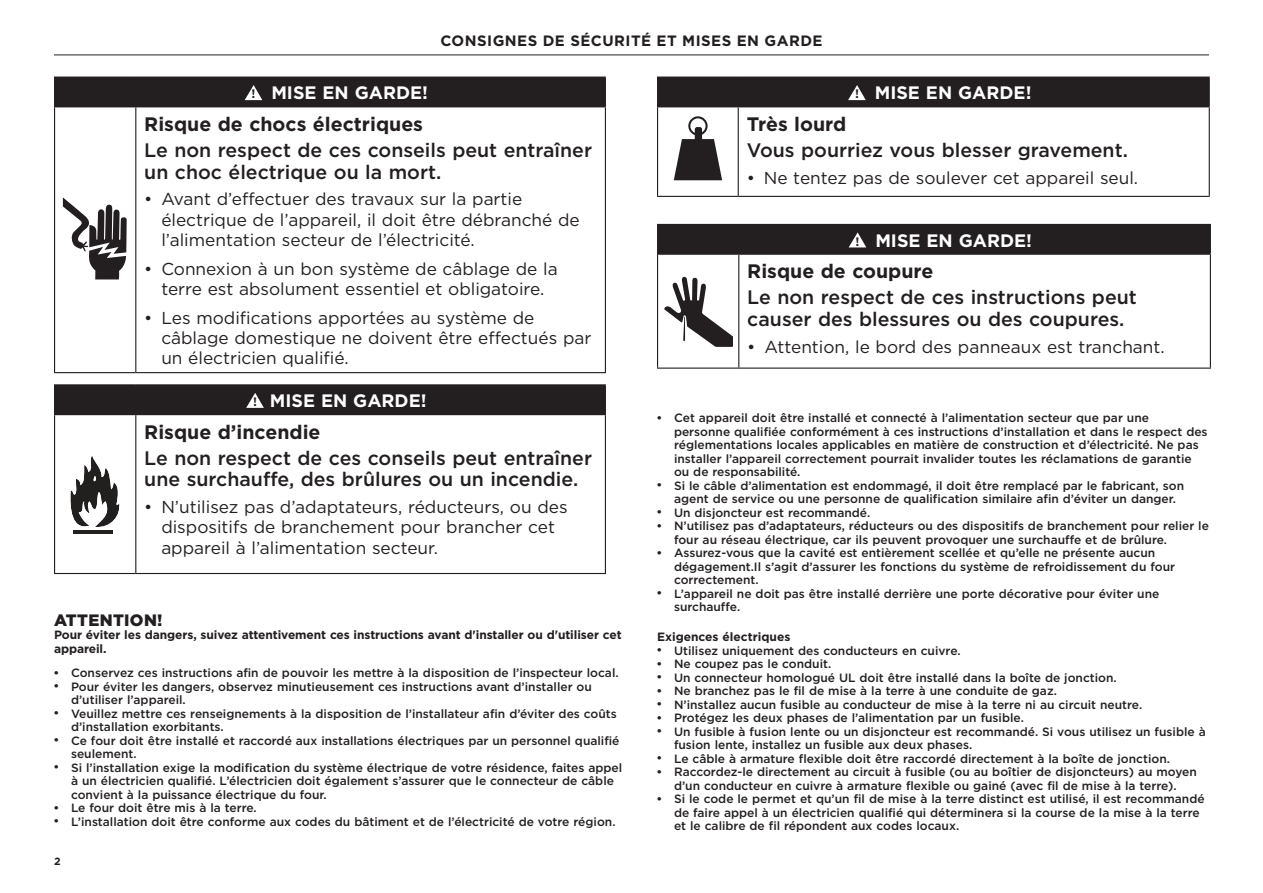
<style>
.page{position:relative;width:1263px;height:893px;background:#fff}
.page>*{position:absolute;margin:0;border:0;box-sizing:border-box;transform-origin:0 0}
.t1{font:500 19.5px/21.8px "Gotham";color:#231f20}
.t2{font:700 19.5px "Gotham";color:#231f20}
.t3{font:700 18px "Gotham";color:#fff}
.t4{font:17.25px/20.2px "Gotham";color:#231f20}
.t5{font:900 16.5px "Gotham";letter-spacing:.02em;color:#231f20}
.t6{font:700 15px "Gotham";letter-spacing:.03em;color:#231f20}
.t7{font:500 12px/13.5px "Gotham";color:#231f20}
.t8{font:700 12px/13.5px "Gotham";letter-spacing:-.01em;color:#231f20}
.t9{font:700 10.5px "Gotham";color:#231f20}
.s1{font-size:12.3px;color:#231f20}
</style>
<div class="page">
<hr style="left:54px;top:55px;width:1155px;height:1px;background:#231f20">
<div style="left:55px;top:77px;width:550px;height:30px;background:#231f20"></div>
<hr style="left:54px;top:77px;width:82px;height:1px;background:#231f20">
<svg style="left:54px;top:78px;width:1px;height:28px"></svg>
<hr style="left:136px;top:77px;width:470px;height:1px;background:#231f20">
<svg style="left:605px;top:78px;width:1px;height:28px"></svg>
<hr style="left:54px;top:106px;width:82px;height:1px;background:#231f20">
<hr style="left:54px;top:107px;width:1px;height:265px;background:#231f20">
<hr style="left:136px;top:106px;width:470px;height:1px;background:#231f20">
<hr style="left:135px;top:107px;width:1px;height:265px;background:#231f20">
<hr style="left:605px;top:107px;width:1px;height:265px;background:#231f20">
<hr style="left:54px;top:372px;width:82px;height:1px;background:#231f20">
<hr style="left:136px;top:372px;width:470px;height:1px;background:#231f20">
<svg style="left:245px;top:85px;width:17px;height:15px"></svg>
<svg style="left:63px;top:197px;width:64px;height:82px"></svg>
<div style="left:55px;top:385px;width:550px;height:30px;background:#231f20"></div>
<hr style="left:54px;top:384px;width:82px;height:1px;background:#231f20">
<svg style="left:54px;top:385px;width:1px;height:29px"></svg>
<hr style="left:136px;top:384px;width:470px;height:1px;background:#231f20">
<svg style="left:605px;top:385px;width:1px;height:29px"></svg>
<hr style="left:54px;top:414px;width:82px;height:1px;background:#231f20">
<hr style="left:54px;top:415px;width:1px;height:158px;background:#231f20">
<hr style="left:136px;top:414px;width:470px;height:1px;background:#231f20">
<hr style="left:135px;top:415px;width:1px;height:158px;background:#231f20">
<hr style="left:605px;top:415px;width:1px;height:158px;background:#231f20">
<hr style="left:54px;top:573px;width:82px;height:1px;background:#231f20">
<hr style="left:136px;top:573px;width:470px;height:1px;background:#231f20">
<svg style="left:246px;top:393px;width:18px;height:15px"></svg>
<svg style="left:70px;top:456px;width:50px;height:78px"></svg>
<hr style="left:74px;top:530px;width:39px;height:3px;background:#221f1f">
<div style="left:657px;top:224px;width:553px;height:30px;background:#231f20"></div>
<hr style="left:739px;top:224px;width:472px;height:1px;background:#231f20">
<svg style="left:1210px;top:225px;width:1px;height:29px"></svg>
<hr style="left:657px;top:254px;width:82px;height:1px;background:#231f20">
<hr style="left:657px;top:255px;width:1px;height:113px;background:#231f20">
<hr style="left:739px;top:254px;width:472px;height:1px;background:#231f20">
<hr style="left:738px;top:255px;width:1px;height:113px;background:#231f20">
<hr style="left:1210px;top:255px;width:1px;height:113px;background:#231f20">
<hr style="left:657px;top:368px;width:82px;height:1px;background:#231f20">
<hr style="left:739px;top:368px;width:472px;height:1px;background:#231f20">
<svg style="left:849px;top:232px;width:17px;height:15px"></svg>
<svg style="left:664px;top:277px;width:68px;height:70px"></svg>
<div style="left:657px;top:77px;width:552px;height:30px;background:#231f20"></div>
<hr style="left:738px;top:77px;width:472px;height:1px;background:#231f20">
<svg style="left:1209px;top:78px;width:1px;height:28px"></svg>
<hr style="left:657px;top:107px;width:1px;height:89px;background:#231f20">
<hr style="left:738px;top:106px;width:472px;height:1px;background:#231f20">
<hr style="left:738px;top:107px;width:1px;height:89px;background:#231f20">
<hr style="left:1209px;top:107px;width:1px;height:89px;background:#231f20">
<hr style="left:657px;top:196px;width:81px;height:1px;background:#231f20">
<hr style="left:738px;top:196px;width:472px;height:1px;background:#231f20">
<svg style="left:848px;top:85px;width:18px;height:15px"></svg>
<svg style="left:674px;top:116px;width:48px;height:64px"></svg>
<p class="t6" style="left:440px;top:31px;width:384px">CONSIGNES DE SÉCURITÉ ET MISES EN GARDE</p>
<h2 class="t3" style="left:252px;top:81px;width:178px"><span class="s1">!</span> MISE EN GARDE!</h2>
<h1 class="t2" style="left:144px;top:111px;width:280px">Risque de chocs électriques</h1>
<h1 class="t1" style="left:144px;top:139px;width:449px">Le non respect de ces conseils peut entraîner un choc électrique ou la mort.</h1>
<h3 class="t4" style="left:161px;top:189px;width:420px;text-indent:-17px">• Avant d’effectuer des travaux sur la partie électrique de l’appareil, il doit être débranché de l’alimentation secteur de l’électricité.</h3>
<h3 class="t4" style="left:144px;top:258px;width:415px;text-align:center">• Connexion à un bon système de câblage de la terre est absolument essentiel et obligatoire.</h3>
<h3 class="t4" style="left:161px;top:307px;width:432px;text-indent:-17px">• Les modifications apportées au système de câblage domestique ne doivent être effectués par un électricien qualifié.</h3>
<h2 class="t3" style="left:253px;top:389px;width:175px"><span class="s1">!</span> MISE EN GARDE!</h2>
<h1 class="t2" style="left:144px;top:419px;width:178px">Risque d’incendie</h1>
<h1 class="t1" style="left:144px;top:447px;width:449px">Le non respect de ces conseils peut entraîner une surchauffe, des brûlures ou un incendie.</h1>
<h3 class="t4" style="left:161px;top:496px;width:408px;text-indent:-17px">• N’utilisez pas d’adaptateurs, réducteurs, ou des dispositifs de branchement pour brancher cet appareil à l’alimentation secteur.</h3>
<h3 class="t5" style="left:54px;top:609px;width:110px">ATTENTION!</h3>
<p class="t8" style="left:54px;top:628px;width:569px">Pour éviter les dangers, suivez attentivement ces instructions avant d'installer ou d'utiliser cet appareil.</p>
<p class="t7" style="left:71px;top:666px;width:553px">Conservez ces instructions afin de pouvoir les mettre à la disposition de l’inspecteur local.<br>Pour éviter les dangers, observez minutieusement ces instructions avant d’installer ou d’utiliser l’appareil.<br>Veuillez mettre ces renseignements à la disposition de l’installateur afin d’éviter des coûts d’installation exorbitants.<br>Ce four doit être installé et raccordé aux installations électriques par un personnel qualifié seulement.<br>Si l’installation exige la modification du système électrique de votre résidence, faites appel à un électricien qualifié. L’électricien doit également s’assurer que le connecteur de câble convient à la puissance électrique du four.<br>Le four doit être mis à la terre.<br>L’installation doit être conforme aux codes du bâtiment et de l’électricité de votre région.</p>
<p class="t9" style="left:54px;top:854px;width:8px">2</p>
<h2 class="t3" style="left:855px;top:81px;width:178px"><span class="s1">!</span> MISE EN GARDE!</h2>
<h1 class="t2" style="left:747px;top:111px;width:101px">Très lourd</h1>
<h1 class="t1" style="left:747px;top:139px;width:383px">Vous pourriez vous blesser gravement.</h1>
<h3 class="t4" style="left:747px;top:167px;width:393px">• Ne tentez pas de soulever cet appareil seul.</h3>
<h2 class="t3" style="left:855px;top:228px;width:178px"><span class="s1">!</span> MISE EN GARDE!</h2>
<h1 class="t2" style="left:747px;top:258px;width:188px">Risque de coupure</h1>
<h1 class="t1" style="left:747px;top:286px;width:391px">Le non respect de ces instructions peut causer des blessures ou des coupures.</h1>
<h3 class="t4" style="left:747px;top:336px;width:419px">• Attention, le bord des panneaux est tranchant.</h3>
<p class="t7" style="left:674px;top:411px;width:536px">Cet appareil doit être installé et connecté à l’alimentation secteur que par une<br>personne qualifiée conformément à ces instructions d’installation et dans le respect des réglementations locales applicables en matière de construction et d’électricité. Ne pas installer l’appareil correctement pourrait invalider toutes les réclamations de garantie ou de responsabilité.<br>Si le câble d’alimentation est endommagé, il doit être remplacé par le fabricant, son agent de service ou une personne de qualification similaire afin d’éviter un danger.<br>Un disjoncteur est recommandé.<br>N’utilisez pas d’adaptateurs, réducteurs ou des dispositifs de branchement pour relier le four au réseau électrique, car ils peuvent provoquer une surchauffe et de brûlure.<br>Assurez-vous que la cavité est entièrement scellée et qu’elle ne présente aucun dégagement.Il s’agit d’assurer les fonctions du système de refroidissement du four correctement.<br>L’appareil ne doit pas être installé derrière une porte décorative pour éviter une surchauffe.</p>
<p class="t8" style="left:657px;top:630px;width:135px">Exigences électriques</p>
<p class="t7" style="left:674px;top:643px;width:533px">Utilisez uniquement des conducteurs en cuivre.<br>Ne coupez pas le conduit.<br>Un connecteur homologué UL doit être installé dans la boîte de jonction.<br>Ne branchez pas le fil de mise à la terre à une conduite de gaz.<br>N’installez aucun fusible au conducteur de mise à la terre ni au circuit neutre.<br>Protégez les deux phases de l’alimentation par un fusible.<br>Un fusible à fusion lente ou un disjoncteur est recommandé. Si vous utilisez un fusible à fusion lente, installez un fusible aux deux phases.<br>Le câble à armature flexible doit être raccordé directement à la boîte de jonction.<br>Raccordez-le directement au circuit à fusible (ou au boîtier de disjoncteurs) au moyen d’un conducteur en cuivre à armature flexible ou gainé (avec fil de mise à la terre).<br>Si le code le permet et qu’un fil de mise à la terre distinct est utilisé, il est recommandé de faire appel à un électricien qualifié qui déterminera si la course de la mise à la terre et le calibre de fil répondent aux codes locaux.</p>
</div>
